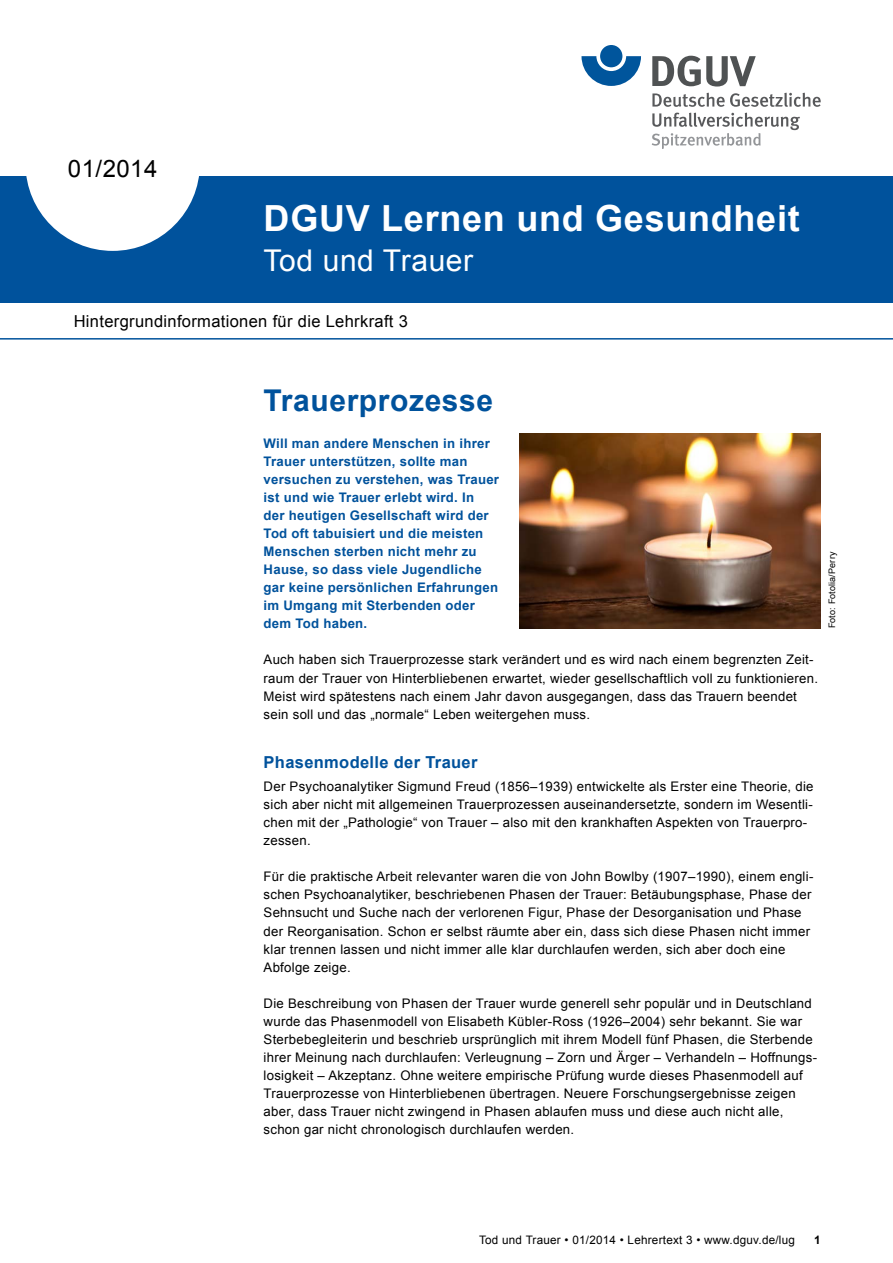
<style>
.page{position:relative;width:893px;height:1263px;background:#fff}
.page>*{position:absolute;margin:0;border:0;box-sizing:border-box;transform-origin:0 0}
.t1{font:700 36px "Arial";letter-spacing:.02em;color:#fff}
.t2{font:700 30px "Arial";letter-spacing:.02em;color:#00529c}
.t3{font:30px "Arial";letter-spacing:.02em;color:#fff}
.t4{font:24px "Arial";letter-spacing:.02em;color:#000}
.t5{font:16.5px "Arial";letter-spacing:.02em;color:#000}
.t6{font:700 16.5px "Arial";letter-spacing:.02em;color:#00529c}
.t7{font:13.2px/18px "Arial";letter-spacing:.02em;color:#000}
.t8{font:700 13.2px/18px "Arial";letter-spacing:.02em;color:#00529c}
.t9{font:11.7px "Arial";letter-spacing:.02em;color:#000}
.t10{font:700 11.7px "Arial";color:#000}
.t11{font:9px "Arial";letter-spacing:.015em;color:#000}
</style>
<div class="page">
<svg style="left:581px;top:56px;width:60px;height:30px"></svg>
<div style="left:600px;top:45px;width:22px;height:22px;background:#00559c;border-radius:50%"></div>
<svg style="left:652px;top:56px;width:104px;height:31px"></svg>
<svg style="left:652px;top:93px;width:169px;height:14px"></svg>
<svg style="left:652px;top:113px;width:148px;height:36px"></svg>
<div style="left:0;top:176px;width:893px;height:127px;background:#00529c"></div>
<hr style="left:0;top:338px;width:893px;height:2px;background:#00529c">
<div style="left:26px;top:77px;width:174px;height:174px;background:#fff;border-radius:50%"></div>
<img style="left:519px;top:433px;width:302px;height:195px">
<h3 class="t4" style="left:68px;top:153px;width:91px">01/2014</h3>
<h1 class="t1" style="left:264px;top:194px;width:538px">DGUV Lernen und Gesundheit</h1>
<h2 class="t3" style="left:264px;top:240px;width:211px">Tod und Trauer</h2>
<p class="t5" style="left:74px;top:310px;width:336px">Hintergrundinformationen für die Lehrkraft 3</p>
<h2 class="t2" style="left:264px;top:381px;width:231px">Trauerprozesse</h2>
<p class="t8" style="left:264px;top:434px;width:237px">Will man andere Menschen in ihrer<br>Trauer unterstützen, sollte man versuchen zu verstehen, was Trauer ist und wie Trauer erlebt wird. In<br>der heutigen Gesellschaft wird der<br>Tod oft tabuisiert und die meisten<br>Menschen sterben nicht mehr zu<br>Hause, so dass viele Jugendliche gar keine persönlichen Erfahrungen im Umgang mit Sterbenden oder dem Tod haben.</p>
<p class="t7" style="left:264px;top:651px;width:556px">Auch haben sich Trauerprozesse stark verändert und es wird nach einem begrenzten Zeit&shy;raum der Trauer von Hinterbliebenen erwartet, wieder gesellschaftlich voll zu funktionieren.<br>Meist wird spätestens nach einem Jahr davon ausgegangen, dass das Trauern beendet sein soll und das „normale“ Leben weitergehen muss.</p>
<p class="t6" style="left:264px;top:751px;width:215px">Phasenmodelle der Trauer</p>
<p class="t7" style="left:264px;top:777px;width:551px">Der Psychoanalytiker Sigmund Freud (1856–1939) entwickelte als Erster eine Theorie, die sich aber nicht mit allgemeinen Trauerprozessen auseinandersetzte, sondern im Wesentli&shy;chen mit der „Pathologie“ von Trauer – also mit den krankhaften Aspekten von Trauerpro&shy;zessen.</p>
<p class="t7" style="left:264px;top:868px;width:551px">Für die praktische Arbeit relevanter waren die von John Bowlby (1907–1990), einem engli&shy;schen Psychoanalytiker, beschriebenen Phasen der Trauer: Betäubungsphase, Phase der Sehnsucht und Suche nach der verlorenen Figur, Phase der Desorganisation und Phase der Reorganisation. Schon er selbst räumte aber ein, dass sich diese Phasen nicht immer klar trennen lassen und nicht immer alle klar durchlaufen werden, sich aber doch eine Abfolge zeige.</p>
<p class="t7" style="left:264px;top:994px;width:555px">Die Beschreibung von Phasen der Trauer wurde generell sehr populär und in Deutschland wurde das Phasenmodell von Elisabeth Kübler-Ross (1926–2004) sehr bekannt. Sie war Sterbebegleiterin und beschrieb ursprünglich mit ihrem Modell fünf Phasen, die Sterbende ihrer Meinung nach durchlaufen: Verleugnung – Zorn und Ärger – Verhandeln – Hoffnungs&shy;losigkeit – Akzeptanz. Ohne weitere empirische Prüfung wurde dieses Phasenmodell auf Trauerprozesse von Hinterbliebenen übertragen. Neuere Forschungsergebnisse zeigen aber, dass Trauer nicht zwingend in Phasen ablaufen muss und diese auch nicht alle, schon gar nicht chronologisch durchlaufen werden.</p>
<p class="t11" style="left:826px;top:628px;width:78px;rotate:-90deg">Foto: Fotolia/Perry</p>
<p class="t9" style="left:479px;top:1232px;width:317px">Tod und Trauer • 01/2014 • Lehrertext 3 • www.dguv.de/lug</p>
<p class="t10" style="left:814px;top:1232px;width:8px">1</p>
</div>
